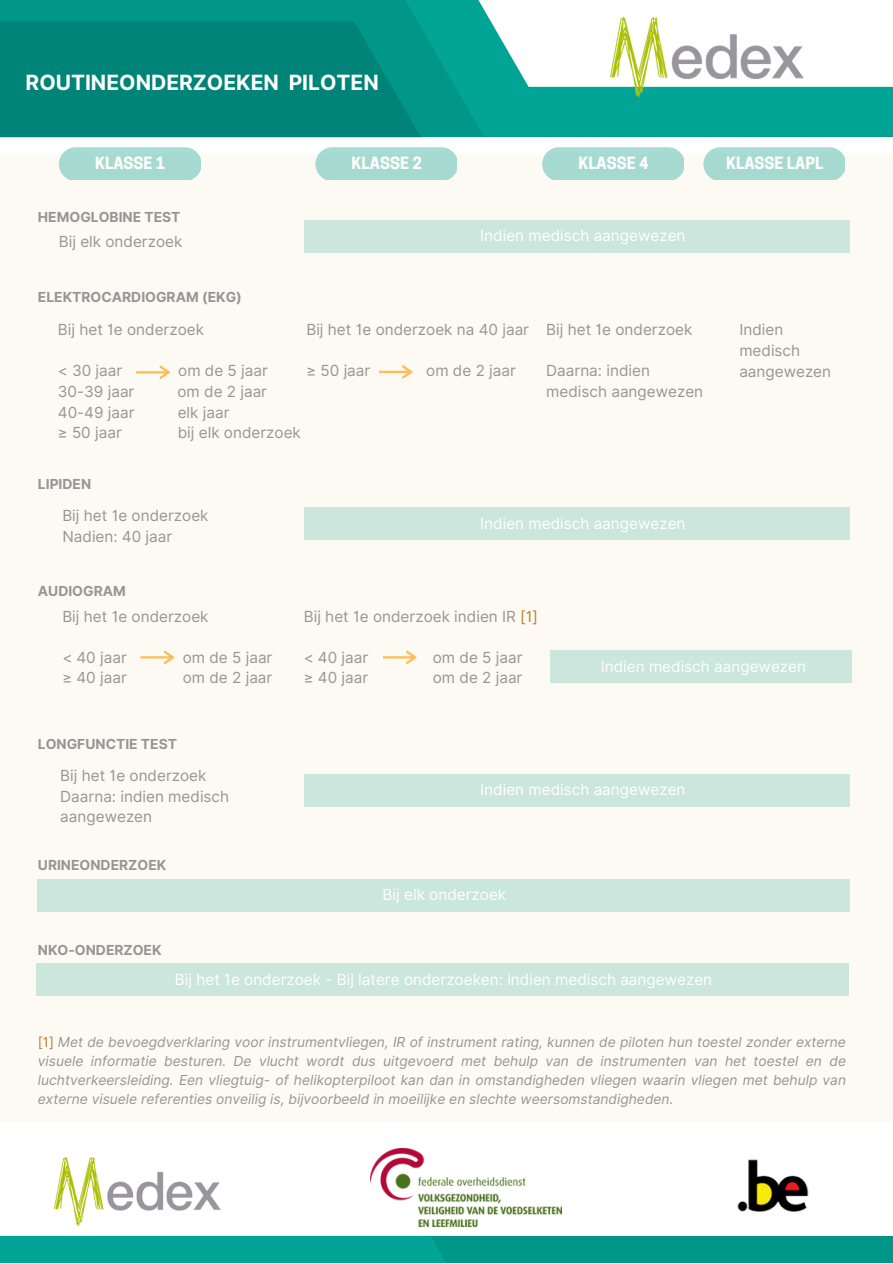
<style>
.page{position:relative;width:893px;height:1264px;background:#fff}
.page>*{position:absolute;margin:0;border:0;box-sizing:border-box;transform-origin:0 0}
.t1{font:700 21px "Inter";color:#fff}
.t2{font:700 15.9px "Cooper Hewitt";color:#fff}
.t3{font:15.3px/20.5px "Inter";color:#969696}
.t4{font:15.3px "Inter";color:#fff}
.t5{font:italic 13.8px/19px "Inter";color:#969696;text-align:justify}
.t6{font:700 13.8px "Inter";color:#969696}
.s1{color:#bf812d}
.s2{font-style:normal;color:#bf812d}
</style>
<div class="page">
<div style="left:0;top:0;width:892px;height:136px;background:#009688"></div>
<div style="left:380px;top:0;width:512px;height:137px;background:#01a495"></div>
<div style="left:449px;top:0;width:443px;height:87px;background:#fff"></div>
<svg style="left:0;top:21px;width:538px;height:116px;fill:#018478"></svg>
<img style="left:610px;top:18px;width:193px;height:80px">
<div style="left:0;top:1236px;width:892px;height:26px;background:#009688"></div>
<div style="left:0;top:1236px;width:534px;height:26px;background:linear-gradient(to right,#01a898,#009b8d)"></div>
<img style="left:737px;top:1159px;width:72px;height:53px">
<img style="left:54px;top:1157px;width:167px;height:69px">
<img style="left:371px;top:1148px;width:191px;height:78px">
<div style="left:0;top:155px;width:892px;height:966px;background:#fdfaf3"></div>
<div style="left:59px;top:147px;width:141px;height:32px;background:#a6dad0"></div>
<div style="left:703px;top:147px;width:141px;height:32px;background:#a6dad0"></div>
<div style="left:315px;top:147px;width:141px;height:32px;background:#a6dad0"></div>
<div style="left:542px;top:147px;width:141px;height:32px;background:#a6dad0"></div>
<svg style="left:136px;top:366px;width:34px;height:13px"></svg>
<svg style="left:378px;top:365px;width:34px;height:13px"></svg>
<div style="left:304px;top:220px;width:545px;height:33px;background:#cae6dd"></div>
<div style="left:304px;top:507px;width:545px;height:33px;background:#cae6dd"></div>
<svg style="left:140px;top:650px;width:34px;height:14px"></svg>
<div style="left:549px;top:650px;width:302px;height:33px;background:#cae6dd"></div>
<svg style="left:382px;top:650px;width:34px;height:14px"></svg>
<div style="left:304px;top:774px;width:545px;height:32px;background:#cae6dd"></div>
<div style="left:37px;top:878px;width:812px;height:33px;background:#cae6dd"></div>
<div style="left:36px;top:963px;width:812px;height:32px;background:#cae6dd"></div>
<h1 class="t1" style="left:26px;top:70px;width:354px">ROUTINEONDERZOEKEN PILOTEN</h1>
<p class="t2" style="left:95px;top:157px;width:72px">KLASSE 1</p>
<p class="t2" style="left:351px;top:157px;width:72px">KLASSE 2</p>
<p class="t2" style="left:578px;top:157px;width:72px">KLASSE 4</p>
<p class="t2" style="left:726px;top:157px;width:99px">KLASSE LAPL</p>
<p class="t6" style="left:38px;top:208px;width:144px">HEMOGLOBINE TEST</p>
<p class="t3" style="left:59px;top:231px;width:125px">Bij elk onderzoek</p>
<p class="t4" style="left:480px;top:227px;width:207px">Indien medisch aangewezen</p>
<p class="t6" style="left:38px;top:289px;width:205px">ELEKTROCARDIOGRAM (EKG)</p>
<p class="t3" style="left:58px;top:319px;width:148px">Bij het 1e onderzoek</p>
<p class="t3" style="left:58px;top:360px;width:66px">&lt; 30 jaar</p>
<p class="t3" style="left:178px;top:360px;width:91px">om de 5 jaar</p>
<p class="t3" style="left:58px;top:381px;width:78px">30-39 jaar</p>
<p class="t3" style="left:177px;top:381px;width:91px">om de 2 jaar</p>
<p class="t3" style="left:58px;top:402px;width:78px">40-49 jaar</p>
<p class="t3" style="left:178px;top:402px;width:53px">elk jaar</p>
<p class="t3" style="left:58px;top:422px;width:65px">≥ 50 jaar</p>
<p class="t3" style="left:178px;top:422px;width:125px">bij elk onderzoek</p>
<p class="t3" style="left:306px;top:319px;width:224px">Bij het 1e onderzoek na 40 jaar</p>
<p class="t3" style="left:306px;top:360px;width:65px">≥ 50 jaar</p>
<p class="t3" style="left:426px;top:360px;width:91px">om de 2 jaar</p>
<p class="t6" style="left:38px;top:476px;width:55px">LIPIDEN</p>
<p class="t3" style="left:546px;top:319px;width:148px">Bij het 1e onderzoek</p>
<p class="t3" style="left:546px;top:360px;width:158px">Daarna: indien medisch aangewezen</p>
<p class="t3" style="left:62px;top:505px;width:148px">Bij het 1e onderzoek<br>Nadien: 40 jaar</p>
<p class="t4" style="left:480px;top:514px;width:207px">Indien medisch aangewezen</p>
<p class="t6" style="left:38px;top:583px;width:89px">AUDIOGRAM</p>
<p class="t3" style="left:739px;top:318px;width:93px;line-height:21.3px">Indien medisch aangewezen</p>
<p class="t3" style="left:62px;top:605px;width:148px">Bij het 1e onderzoek</p>
<p class="t3" style="left:62px;top:647px;width:66px">&lt; 40 jaar</p>
<p class="t3" style="left:183px;top:647px;width:91px">om de 5 jaar</p>
<p class="t3" style="left:62px;top:667px;width:66px">≥ 40 jaar</p>
<p class="t3" style="left:183px;top:667px;width:91px">om de 2 jaar</p>
<p class="t6" style="left:38px;top:736px;width:140px">LONGFUNCTIE TEST</p>
<p class="t3" style="left:60px;top:765px;width:170px">Bij het 1e onderzoek<br>Daarna: indien medisch aangewezen</p>
<p class="t6" style="left:38px;top:857px;width:130px">URINEONDERZOEK</p>
<p class="t6" style="left:38px;top:941px;width:125px">NKO-ONDERZOEK</p>
<p class="t3" style="left:304px;top:605px;width:236px">Bij het 1e onderzoek indien IR <span class="s1">[1]</span></p>
<p class="t3" style="left:304px;top:647px;width:66px">&lt; 40 jaar</p>
<p class="t3" style="left:433px;top:647px;width:91px">om de 5 jaar</p>
<p class="t3" style="left:304px;top:667px;width:66px">≥ 40 jaar</p>
<p class="t3" style="left:433px;top:667px;width:91px">om de 2 jaar</p>
<p class="t4" style="left:600px;top:657px;width:207px">Indien medisch aangewezen</p>
<p class="t4" style="left:480px;top:780px;width:207px">Indien medisch aangewezen</p>
<p class="t4" style="left:382px;top:885px;width:125px">Bij elk onderzoek</p>
<p class="t4" style="left:175px;top:969px;width:538px">Bij het 1e onderzoek - Bij latere onderzoeken: indien medisch aangewezen</p>
<p class="t5" style="left:38px;top:1032px;width:809px"><span class="s2">[1]</span> Met de bevoegdverklaring voor instrumentvliegen, IR of instrument rating, kunnen de piloten hun toestel zonder externe visuele informatie besturen. De vlucht wordt dus uitgevoerd met behulp van de instrumenten van het toestel en de luchtverkeersleiding. Een vliegtuig- of helikopterpiloot kan dan in omstandigheden vliegen waarin vliegen met behulp van externe visuele referenties onveilig is, bijvoorbeeld in moeilijke en slechte weersomstandigheden.</p>
</div>
